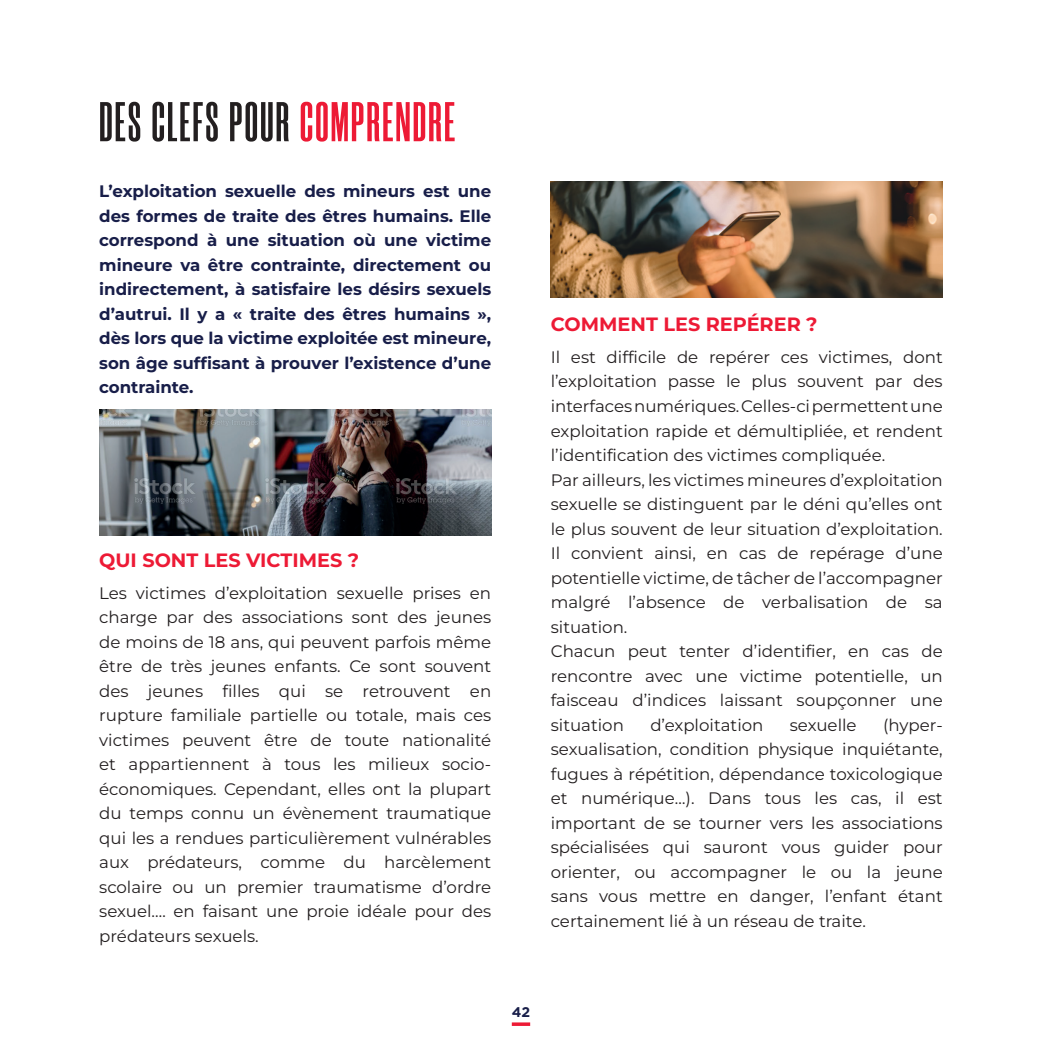
<style>
.page{position:relative;width:1042px;height:1042px;background:#fff}
.page>*{position:absolute;margin:0;border:0;box-sizing:border-box;transform-origin:0 0}
.t1{font:700 56px "Morganite";letter-spacing:.04em;color:#231f20}
.t2{font:700 19.25px "Montserrat";color:#ed1a35}
.t3{font:16.62px/24.5px "Montserrat";color:#231f20;text-align:justify}
.t4{font:700 16.62px/24.5px "Montserrat";color:#181e49;text-align:justify}
.t5{font:700 14px "Gotham";color:#181e49}
.s1{color:#ed1a35}
</style>
<div class="page">
<svg style="left:512px;top:1022px;width:18px;height:4px"></svg>
<img style="left:99px;top:409px;width:392px;height:127px">
<img style="left:551px;top:181px;width:392px;height:116px">
<h1 class="t1" style="left:99px;top:93px;width:357px">DES CLEFS POUR <span class="s1">COMPRENDRE</span></h1>
<p class="t4" style="left:99px;top:179px;width:393px">L’exploitation sexuelle des mineurs est une des formes de traite des êtres humains. Elle correspond à une situation où une victime mineure va être contrainte, directement ou indirectement, à satisfaire les désirs sexuels d’autrui. Il y a « traite des êtres humains », dès lors que la victime exploitée est mineure, son âge suffisant à prouver l’existence d’une contrainte.</p>
<p class="t2" style="left:99px;top:547px;width:261px">QUI SONT LES VICTIMES ?</p>
<p class="t3" style="left:99px;top:580px;width:393px">Les victimes d’exploitation sexuelle prises en charge par des associations sont des jeunes de moins de 18 ans, qui peuvent parfois même être de très jeunes enfants. Ce sont souvent des jeunes filles qui se retrouvent en rupture familiale partielle ou totale, mais ces victimes peuvent être de toute nationalité et appartiennent à tous les milieux socio&shy;économiques. Cependant, elles ont la plupart du temps connu un évènement traumatique qui les a rendues particulièrement vulnérables aux prédateurs, comme du harcèlement scolaire ou un premier traumatisme d’ordre sexuel.… en faisant une proie idéale pour des prédateurs sexuels.</p>
<p class="t2" style="left:551px;top:311px;width:268px">COMMENT LES REPÉRER ?</p>
<p class="t3" style="left:551px;top:344px;width:393px;text-align:left">Il est difficile de repérer ces victimes, dont l’exploitation passe le plus souvent par des interfaces numériques. Celles-ci permettent une exploitation rapide et démultipliée, et rendent l’identification des victimes compliquée.<br>Par ailleurs, les victimes mineures d’exploitation sexuelle se distinguent par le déni qu’elles ont le plus souvent de leur situation d’exploitation.<br>Il convient ainsi, en cas de repérage d’une potentielle victime, de tâcher de l’accompagner malgré l’absence de verbalisation de sa situation.<br>Chacun peut tenter d’identifier, en cas de rencontre avec une victime potentielle, un faisceau d’indices laissant soupçonner une situation</p>
<p class="t3" style="left:650px;top:712px;width:115px">d’exploitation</p>
<p class="t3" style="left:790px;top:712px;width:68px">sexuelle</p>
<p class="t3" style="left:551px;top:712px;width:393px;text-indent:332px">(hyper&shy;sexualisation, condition physique inquiétante, fugues à répétition, dépendance toxicologique et numérique…). Dans tous les cas, il est important de se tourner vers les associations spécialisées qui sauront vous guider pour orienter, ou accompagner le ou la jeune sans vous mettre en danger, l’enfant étant certainement lié à un réseau de traite.</p>
<p class="t5" style="left:512px;top:1003px;width:20px">42</p>
</div>
